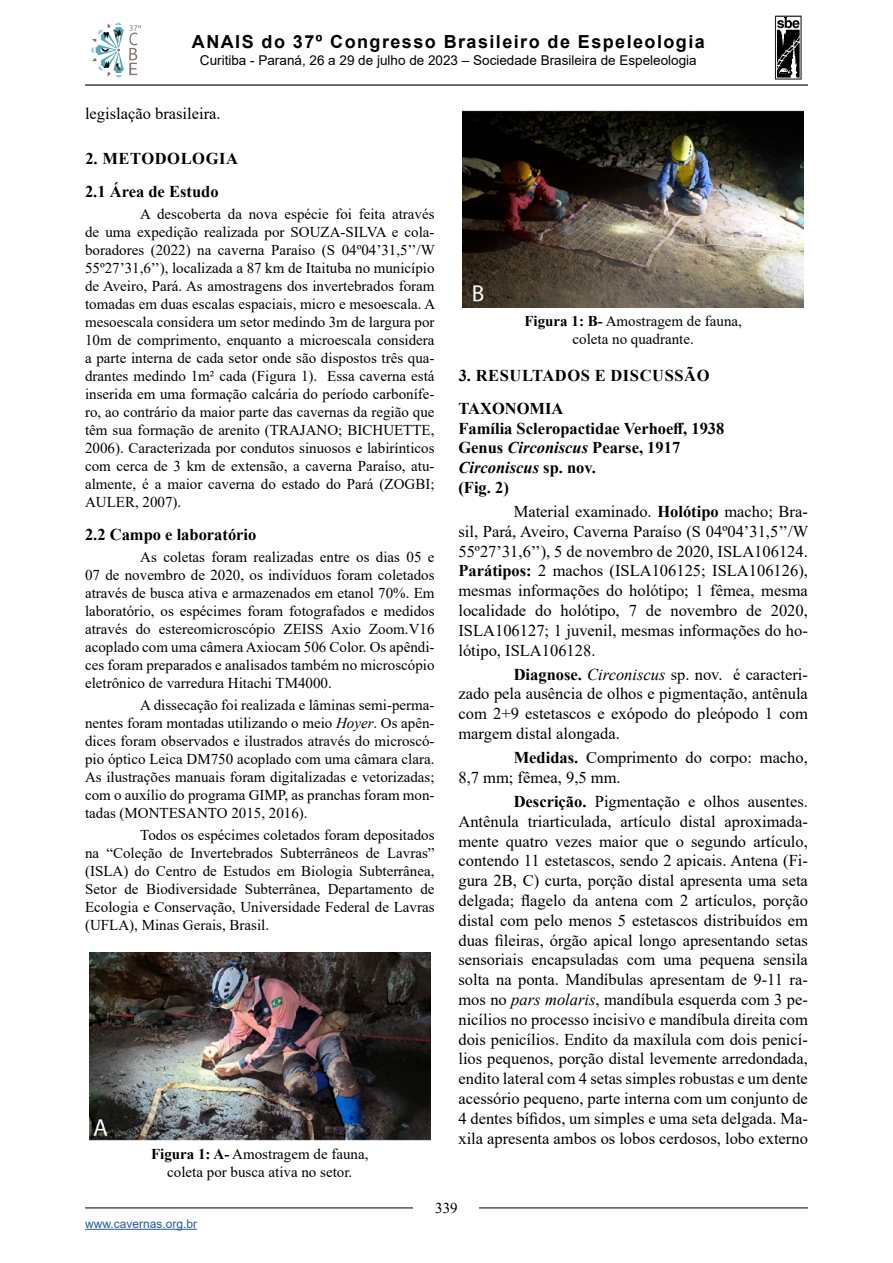
<style>
.page{position:relative;width:893px;height:1263px;background:#fff}
.page>*{position:absolute;margin:0;border:0;box-sizing:border-box;transform-origin:0 0}
.t1{font:700 18px "Arial";letter-spacing:.08em;color:#000}
.t2{font:16.5px/19.8px "Times New Roman";color:#000;text-align:justify}
.t3{font:700 16.5px/19.8px "Times New Roman";color:#000}
.t4{font:700 16.5px/32.5px "Times New Roman";letter-spacing:.035em;color:#000}
.t5{font:15px/18px "Times New Roman";color:#000;text-align:justify}
.t6{font:13.5px "Arial";color:#000}
.t7{font:12px "Arial";color:#275b9b}
.s1{font-style:italic}
.s2{font-weight:700}
</style>
<div class="page">
<svg style="left:91px;top:22px;width:50px;height:56px"></svg>
<svg style="left:775px;top:16px;width:26px;height:64px"></svg>
<hr style="left:85px;top:1229px;width:112px;height:1px;background:#275b9b">
<hr style="left:85px;top:84px;width:723px;height:2px;background:#000">
<hr style="left:85px;top:1207px;width:723px;height:1px;background:#000">
<div style="left:414px;top:1195px;width:65px;height:24px;background:#fff"></div>
<img style="left:89px;top:952px;width:341px;height:189px">
<img style="left:462px;top:110px;width:342px;height:197px">
<p class="t1" style="left:192px;top:29px;width:514px">ANAIS do 37º Congresso Brasileiro de Espeleologia</p>
<p class="t6" style="left:200px;top:51px;width:498px">Curitiba - Paraná, 26 a 29 de julho de 2023 – Sociedade Brasileira de Espeleologia</p>
<p class="t2" style="left:85px;top:103px;width:137px">legislação brasileira.</p>
<p class="t3" style="left:85px;top:142px;width:154px;line-height:32.5px">2. METODOLOGIA<br>2.1 Área de Estudo</p>
<p class="t5" style="left:85px;top:204px;width:352px;text-indent:55px">A descoberta da nova espécie foi feita através de uma expedição realizada por SOUZA-SILVA e cola&shy;boradores (2022) na caverna Paraíso (S 04º04’31,5’’/W 55º27’31,6’’), localizada a 87 km de Itaituba no município de Aveiro, Pará. As amostragens dos invertebrados foram tomadas em duas escalas espaciais, micro e mesoescala. A mesoescala considera um setor medindo 3m de largura por 10m de comprimento, enquanto a microescala considera a parte interna de cada setor onde são dispostos três qua&shy;drantes medindo 1m² cada (Figura 1). Essa caverna está inserida em uma formação calcária do período carbonífe&shy;ro, ao contrário da maior parte das cavernas da região que têm sua formação de arenito (TRAJANO; BICHUETTE, 2006). Caracterizada por condutos sinuosos e labirínticos com cerca de 3 km de extensão, a caverna Paraíso, atu&shy;almente, é a maior caverna do estado do Pará (ZOGBI; AULER, 2007).</p>
<p class="t3" style="left:85px;top:524px;width:173px">2.2 Campo e laboratório</p>
<p class="t5" style="left:85px;top:547px;width:351px;text-indent:55px">As coletas foram realizadas entre os dias 05 e 07 de novembro de 2020, os indivíduos foram coletados através de busca ativa e armazenados em etanol 70%. Em laboratório, os espécimes foram fotografados e medidos através do estereomicroscópio ZEISS Axio Zoom.V16 acoplado com uma câmera Axiocam 506 Color. Os apêndi&shy;ces foram preparados e analisados também no microscópio eletrônico de varredura Hitachi TM4000.</p>
<p class="t5" style="left:85px;top:695px;width:351px;text-indent:55px">A dissecação foi realizada e lâminas semi-perma&shy;nentes foram montadas utilizando o meio <span class="s1">Hoyer</span>. Os apên&shy;dices foram observados e ilustrados através do microscó&shy;pio óptico Leica DM750 acoplado com uma câmara clara.<br>As ilustrações manuais foram digitalizadas e vetorizadas; com o auxílio do programa GIMP, as pranchas foram mon&shy;tadas (MONTESANTO 2015, 2016).</p>
<p class="t5" style="left:85px;top:826px;width:351px;text-indent:55px">Todos os espécimes coletados foram depositados na “Coleção de Invertebrados Subterrâneos de Lavras” (ISLA) do Centro de Estudos em Biologia Subterrânea, Setor de Biodiversidade Subterrânea, Departamento de Ecologia e Conservação, Universidade Federal de Lavras (UFLA), Minas Gerais, Brasil.</p>
<p class="t5" style="left:151px;top:1144px;width:219px;text-align:center"><span class="s2">Figura 1: A-</span> Amostragem de fauna, coleta por busca ativa no setor.</p>
<p class="t5" style="left:524px;top:312px;width:219px;text-align:center"><span class="s2">Figura 1: B-</span> Amostragem de fauna, coleta no quadrante.</p>
<p class="t4" style="left:458px;top:359px;width:253px">3. RESULTADOS E DISCUSSÃO<br>TAXONOMIA</p>
<p class="t3" style="left:458px;top:418px;width:268px">Família Scleropactidae Verhoeff, 1938<br>Genus <span class="s1">Circoniscus</span> Pearse, 1917<br><span class="s1">Circoniscus</span> sp. nov.<br>(Fig. 2)</p>
<p class="t2" style="left:458px;top:501px;width:351px;text-indent:55px">Material examinado. <span class="s2">Holótipo</span> macho; Bra&shy;sil, Pará, Aveiro, Caverna Paraíso (S 04º04’31,5’’/W 55º27’31,6’’), 5 de novembro de 2020, ISLA106124.<br><span class="s2">Parátipos:</span> 2 machos (ISLA106125; ISLA106126), mesmas informações do holótipo; 1 fêmea, mesma localidade do holótipo, 7 de novembro de 2020, ISLA106127; 1 juvenil, mesmas informações do ho&shy;lótipo, ISLA106128.</p>
<p class="t2" style="left:458px;top:664px;width:351px;text-indent:55px"><span class="s2">Diagnose.</span> <span class="s1">Circoniscus</span> sp. nov. é caracteri&shy;zado pela ausência de olhos e pigmentação, antênula com 2+9 estetascos e exópodo do pleópodo 1 com margem distal alongada.</p>
<p class="t2" style="left:458px;top:747px;width:351px;text-indent:55px"><span class="s2">Medidas.</span> Comprimento do corpo: macho,<br>8,7 mm; fêmea, 9,5 mm.</p>
<p class="t2" style="left:458px;top:791px;width:351px;text-indent:55px"><span class="s2">Descrição.</span> Pigmentação e olhos ausentes.<br>Antênula triarticulada, artículo distal aproximada&shy;mente quatro vezes maior que o segundo artículo, contendo 11 estetascos, sendo 2 apicais. Antena (Fi&shy;gura 2B, C) curta, porção distal apresenta uma seta delgada; flagelo da antena com 2 artículos, porção distal com pelo menos 5 estetascos distribuídos em duas fileiras, órgão apical longo apresentando setas sensoriais encapsuladas com uma pequena sensila solta na ponta. Mandíbulas apresentam de 9-11 ra&shy;mos no <span class="s1">pars molaris</span>, mandíbula esquerda com 3 pe&shy;nicílios no processo incisivo e mandíbula direita com dois penicílios. Endito da maxílula com dois penicí&shy;lios pequenos, porção distal levemente arredondada, endito lateral com 4 setas simples robustas e um dente acessório pequeno, parte interna com um conjunto de 4 dentes bífidos, um simples e uma seta delgada. Ma&shy;xila apresenta ambos os lobos cerdosos, lobo externo</p>
<p class="t7" style="left:85px;top:1215px;width:114px">www.cavernas.org.br</p>
<p class="t5" style="left:435px;top:1198px;width:24px">339</p>
</div>
